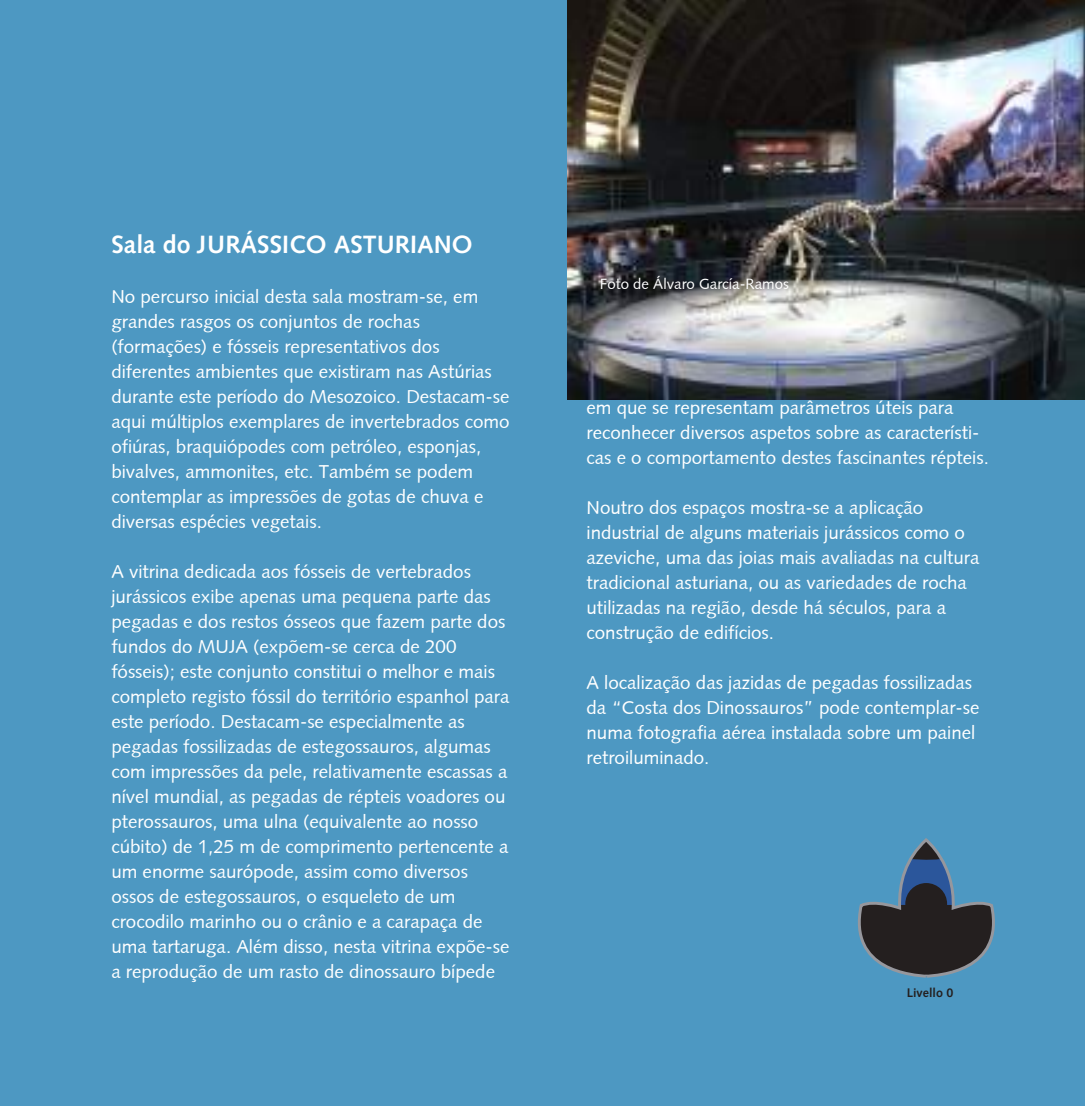
<style>
.page{position:relative;width:1085px;height:1106px;background:#fff}
.page>*{position:absolute;margin:0;border:0;box-sizing:border-box;transform-origin:0 0}
.t1{font:700 25px "Syntax";color:#fff}
.t2{font:18.75px/25px "Syntax";color:#fff}
.t3{font:15px "Syntax";color:#fff}
.t4{font:700 12.5px "Syntax";color:#241f1f}
</style>
<div class="page">
<div style="left:0;top:0;width:1084px;height:1106px;background:#4d98c2"></div>
<img style="left:567px;top:0;width:517px;height:400px">
<svg style="left:858px;top:840px;width:137px;height:138px"></svg>
<h1 class="t1" style="left:111px;top:230px;width:363px">Sala do JURÁSSICO ASTURIANO</h1>
<p class="t2" style="left:111px;top:284px;width:400px">No percurso inicial desta sala mostram-se, em grandes rasgos os conjuntos de rochas (formações) e fósseis representativos dos diferentes ambientes que existiram nas Astúrias durante este período do Mesozoico. Destacam-se aqui múltiplos exemplares de invertebrados como ofiúras, braquiópodes com petróleo, esponjas, bivalves, ammonites, etc. Também se podem contemplar as impressões de gotas de chuva e diversas espécies vegetais.</p>
<p class="t2" style="left:111px;top:559px;width:400px">A vitrina dedicada aos fósseis de vertebrados jurássicos exibe apenas uma pequena parte das pegadas e dos restos ósseos que fazem parte dos fundos do MUJA (expõem-se cerca de 200 fósseis); este conjunto constitui o melhor e mais completo registo fóssil do território espanhol para este período. Destacam-se especialmente as pegadas fossilizadas de estegossauros, algumas com impressões da pele, relativamente escassas a nível mundial, as pegadas de répteis voadores ou pterossauros, uma ulna (equivalente ao nosso cúbito) de 1,25 m de comprimento pertencente a um enorme saurópode, assim como diversos ossos de estegossauros, o esqueleto de um crocodilo marinho ou o crânio e a carapaça de uma tartaruga. Além disso, nesta vitrina expõe-se a reprodução de um rasto de dinossauro bípede</p>
<p class="t3" style="left:600px;top:275px;width:190px">Foto de Álvaro García-Ramos</p>
<p class="t2" style="left:586px;top:395px;width:404px">em que se representam parâmetros úteis para reconhecer diversos aspetos sobre as característi&shy;cas e o comportamento destes fascinantes répteis.</p>
<p class="t2" style="left:586px;top:495px;width:394px">Noutro dos espaços mostra-se a aplicação industrial de alguns materiais jurássicos como o azeviche, uma das joias mais avaliadas na cultura tradicional asturiana, ou as variedades de rocha utilizadas na região, desde há séculos, para a construção de edifícios.</p>
<p class="t2" style="left:586px;top:670px;width:394px">A localização das jazidas de pegadas fossilizadas da “Costa dos Dinossauros” pode contemplar-se numa fotografia aérea instalada sobre um painel retroiluminado.</p>
<p class="t4" style="left:906px;top:985px;width:48px">Livello 0</p>
</div>
